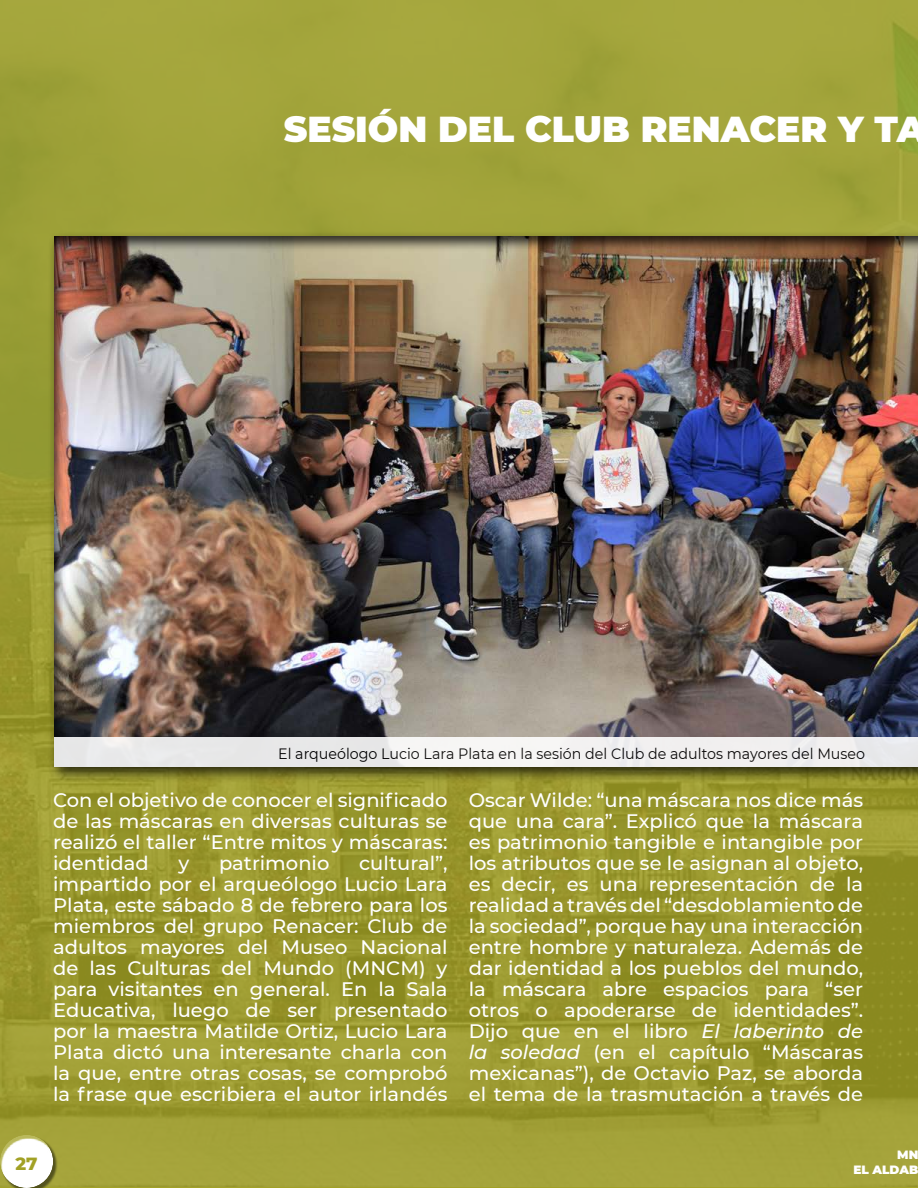
<style>
.page{position:relative;width:918px;height:1188px;background:#fff}
.page>*{position:absolute;margin:0;border:0;box-sizing:border-box;transform-origin:0 0}
.t1{font:900 36px "Montserrat";color:#fff}
.t2{font:500 19.5px/21px "Montserrat";color:#fff;text-align:justify}
.t3{font:800 18px "Montserrat";color:#a2a125}
.t4{font:15px "Montserrat";color:#000;scale:.95 1}
.t5{font:900 12px/14.4px "Montserrat";color:#fff;text-align:right}
.s1{font-style:italic}
</style>
<div class="page">
<img style="left:0;top:0;width:918px;height:1186px">
<div style="left:0;top:1124px;width:68px;height:64px;background:#a2a125;opacity:.75"></div>
<div style="left:47px;top:230px;width:871px;height:553px;background:#000;opacity:.75"></div>
<div style="left:39px;top:225px;width:879px;height:543px;background:#000;opacity:.75"></div>
<div style="left:54px;top:737px;width:864px;height:30px;background:#efeeef"></div>
<h1 class="t1" style="left:284px;top:102px;width:643px">SESIÓN DEL CLUB RENACER Y TA</h1>
<p class="t4" style="left:278px;top:744px;width:619px">El arqueólogo Lucio Lara Plata en la sesión del Club de adultos mayores del Museo</p>
<p class="t2" style="left:469px;top:789px;width:396px">Oscar Wilde: “una máscara nos dice más que una cara”. Explicó que la máscara es patrimonio tangible e intangible por los atributos que se le asignan al objeto, es decir, es una representación de la realidad a través del “desdoblamiento de la sociedad”, porque hay una interacción entre hombre y naturaleza. Además de dar identidad a los pueblos del mundo, la máscara abre espacios para “ser otros o apoderarse de identidades”.<br>Dijo que en el libro <span class="s1">El laberinto de la soledad</span> (en el capítulo “Máscaras mexicanas”), de Octavio Paz, se aborda el tema de la trasmutación a través de</p>
<p class="t2" style="left:53px;top:789px;width:396px">Con el objetivo de conocer el significado de las máscaras en diversas culturas se realizó el taller “Entre mitos y máscaras: identidad</p>
<p class="t2" style="left:179px;top:852px;width:12px">y</p>
<p class="t2" style="left:219px;top:852px;width:112px">patrimonio</p>
<p class="t2" style="left:53px;top:852px;width:396px;text-indent:306px">cultural”, impartido por el arqueólogo Lucio Lara Plata, este sábado 8 de febrero para los miembros del grupo Renacer: Club de adultos mayores del Museo Nacional de las Culturas del Mundo (MNCM) y para visitantes en general. En la Sala Educativa, luego de ser presentado por la maestra Matilde Ortiz, Lucio Lara Plata dictó una interesante charla con la que, entre otras cosas, se comprobó la frase que escribiera el autor irlandés</p>
<p class="t3" style="left:16px;top:1151px;width:24px">27</p>
<p class="t5" style="left:853px;top:1147px;width:66px">MN<br>EL ALDAB</p>
</div>
